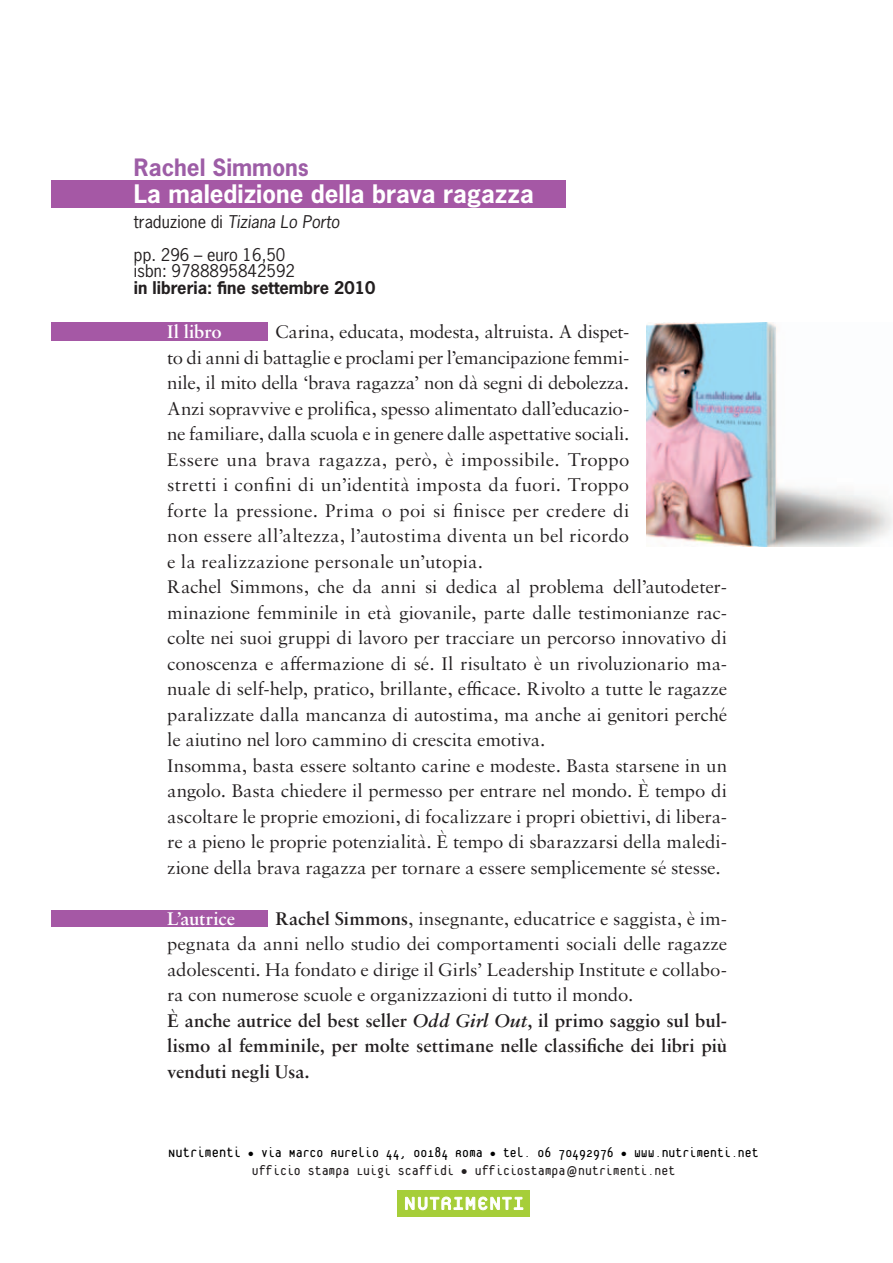
<style>
.page{position:relative;width:893px;height:1263px;background:#fff}
.page>*{position:absolute;margin:0;border:0;box-sizing:border-box;transform-origin:0 0}
.t1{font:700 24px "News Gothic";color:#fff}
.t2{font:700 22.5px "News Gothic";color:#9d5da6}
.t3{font:19.5px/25.5px "Sabon MT Pro";letter-spacing:-.005em;color:#231f20}
.t4{font:600 19.5px "Sabon MT Pro";letter-spacing:-.01em;color:#fff}
.t5{font:16.5px/33px "News Gothic";color:#231f20}
.t6{font:700 16.5px "News Gothic";color:#231f20}
.t7{font:15px/18px "Platelet";color:#000;text-align:center}
.s1{font-style:italic}
.s2{font-weight:600}
.s3{font-weight:600;font-style:italic}
.s4{font-size:15.75px}
.s5{font-size:13.5px}
.s6{color:#231f20}
.s7{font-family:"Letter Gothic Std";font-weight:700;color:#231f20}
</style>
<div class="page">
<div style="left:397px;top:1190px;width:133px;height:26px;background:#a6ce39"></div>
<svg style="left:405px;top:1196px;width:118px;height:14px"></svg>
<div style="left:51px;top:322px;width:217px;height:18px;background:#a558a5"></div>
<div style="left:51px;top:910px;width:217px;height:17px;background:#a558a5"></div>
<div style="left:51px;top:180px;width:515px;height:27px;background:#a558a5"></div>
<img style="left:646px;top:323px;width:247px;height:224px">
<p class="t2" style="left:134px;top:152px;width:176px">Rachel Simmons</p>
<p class="t1" style="left:134px;top:178px;width:401px">La maledizione della brava ragazza</p>
<p class="t5" style="left:134px;top:205px;width:207px">traduzione di <span class="s1">Tiziana Lo Porto </span>pp. 296 – euro 16,50</p>
<p class="t5" style="left:134px;top:254px;width:163px">isbn: 9788895842592</p>
<p class="t6" style="left:134px;top:277px;width:243px">in libreria: fine settembre 2010</p>
<p class="t4" style="left:167px;top:320px;width:56px">Il libro</p>
<p class="t3" style="left:167px;top:319px;width:561px;text-indent:108px">Carina, educata, modesta, altruista. A dispet-<br>to di anni di battaglie e proclami per l’emancipazione femmi-<br>nile, il mito della ‘brava ragazza’ non dà segni di debolezza.<br>Anzi sopravvive e prolifica, spesso alimentato dall’educazio-<br>ne familiare, dalla scuola e in genere dalle aspettative sociali.<br>Essere una brava ragazza, però, è impossibile. Troppo<br>stretti i confini di un’identità imposta da fuori. Troppo<br>forte la pressione. Prima o poi si finisce per credere di<br>non essere all’altezza, l’autostima diventa un bel ricordo<br>e la realizzazione personale un’utopia.<br>Rachel Simmons, che da anni si dedica al problema dell’autodeter&shy;minazione femminile in età giovanile, parte dalle testimonianze rac&shy;colte nei suoi gruppi di lavoro per tracciare un percorso innovativo di conoscenza e affermazione di sé. Il risultato è un rivoluzionario ma&shy;nuale di self-help, pratico, brillante, efficace. Rivolto a tutte le ragazze paralizzate dalla mancanza di autostima, ma anche ai genitori perché le aiutino nel loro cammino di crescita emotiva.<br>Insomma, basta essere soltanto carine e modeste. Basta starsene in un angolo. Basta chiedere il permesso per entrare nel mondo. È tempo di ascoltare le proprie emozioni, di focalizzare i propri obiettivi, di libera&shy;re a pieno le proprie potenzialità. È tempo di sbarazzarsi della maledi&shy;zione della brava ragazza per tornare a essere semplicemente sé stesse.</p>
<p class="t4" style="left:167px;top:906px;width:69px">L’autrice</p>
<p class="t3" style="left:167px;top:905px;width:561px;text-indent:108px"><span class="s2">Rachel Simmons</span>, insegnante, educatrice e saggista, è im&shy;pegnata da anni nello studio dei comportamenti sociali delle ragazze adolescenti. Ha fondato e dirige il Girls’ Leadership Institute e collabo&shy;ra con numerose scuole e organizzazioni di tutto il mondo.<br><span class="s2">È anche autrice del best seller</span> <span class="s3">Odd Girl Out</span><span class="s2">, il primo saggio sul bul&shy;lismo al femminile, per molte settimane nelle classifiche dei libri più venduti negli Usa.</span></p>
<p class="t7" style="left:168px;top:1144px;width:592px"><span class="s4">Nutrimenti</span> <span class="s5">•</span> via Marco Aurelio 44, 00184 Roma <span class="s5">•</span> tel. 06 70492976 <span class="s5">•</span> www.nutrimenti.net<br><span class="s6">Ufficio Stampa Luigi Scaffidi • ufficiostampa</span><span class="s7">@</span><span class="s6">nutrimenti.net</span></p>
</div>
